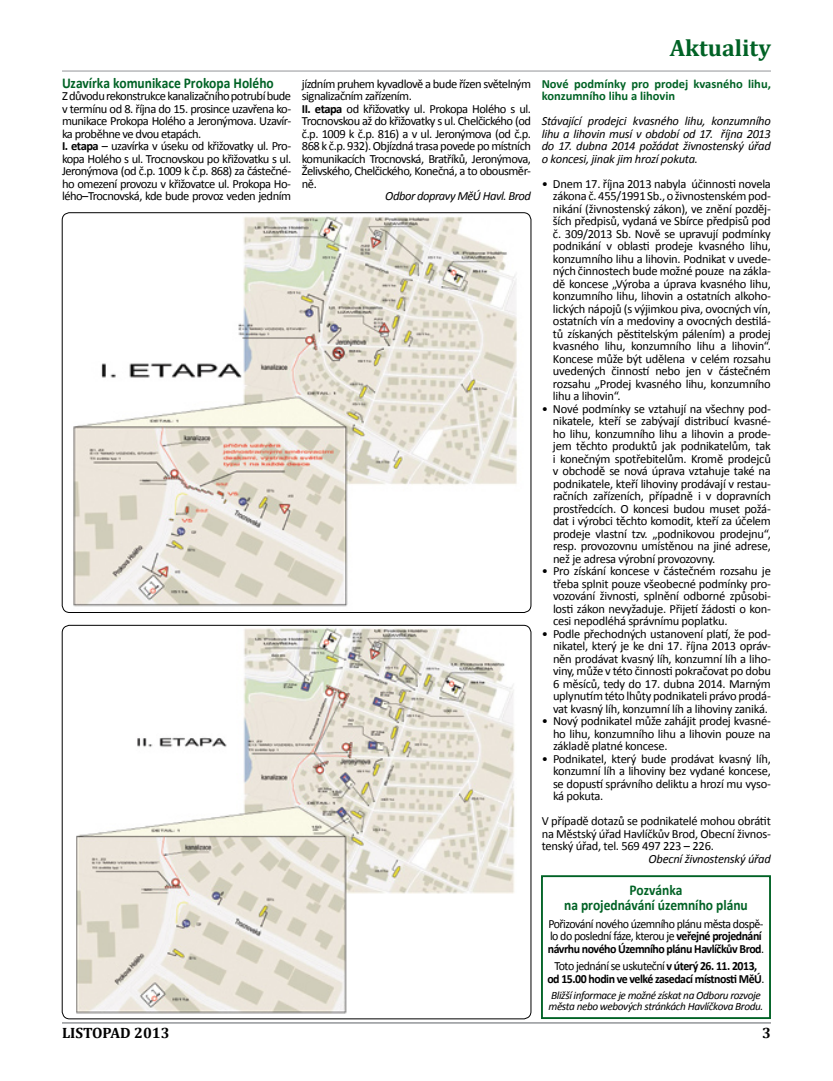
<style>
.page{position:relative;width:833px;height:1081px;background:#fff}
.page>*{position:absolute;margin:0;border:0;box-sizing:border-box;transform-origin:0 0}
.t1{font:700 23.75px "Cambria";color:#006225}
.t2{font:700 15px/15px "Calibri";letter-spacing:-.005em;color:#006225;text-align:center;scale:.9 1}
.t3{font:700 15px "Cambria";color:#000}
.t4{font:12.5px/12.5px "Calibri";letter-spacing:-.04em;color:#000;text-align:justify}
.t5{font:italic 12.5px/12.5px "Calibri";letter-spacing:-.025em;color:#000;text-align:justify}
.t6{font:12.5px/12.5px "Calibri";letter-spacing:-.04em;color:#000;scale:.95 1}
.t7{font:700 12.5px/12.5px "Calibri";letter-spacing:-.04em;color:#000;text-align:center;scale:.95 1}
.t8{font:700 12.5px/12.5px "Calibri";color:#006225}
.t9{font:italic 11.25px/11.2px "Calibri";letter-spacing:-.035em;color:#000}
.s1{font-weight:700}
.s2{font-weight:400}
</style>
<div class="page">
<hr style="left:62px;top:71px;width:709px;height:1px;background:#939598">
<hr style="left:62px;top:1022px;width:709px;height:1px;background:#939598">
<img style="left:62px;top:213px;width:469px;height:399px">
<img style="left:76px;top:625px;width:455px;height:394px">
<div style="left:541px;top:875px;width:230px;height:144px;border:2px solid #006225"></div>
<p class="t2" style="left:62px;top:74px;width:237px">Uzavírka komunikace Prokopa Holého</p>
<p class="t4" style="left:62px;top:89px;width:231px;text-align:left">Zdůvodu rekonstrukce kanalizačního potrubí bude v termínu od 8. října do 15. prosince uzavřena ko&shy;munikace Prokopa Holého a Jeronýmova. Uzavír&shy;ka proběhne ve dvou etapách.<br><span class="s1">I. etapa</span> – uzavírka v úseku od křižovatky ul. Pro&shy;kopa Holého s ul. Trocnovskou po křižovatku s ul.<br>Jeronýmova (od č.p. 1009 k č.p. 868) za částečné&shy;ho omezení provozu v křižovatce ul. Prokopa Ho&shy;lého–Trocnovská, kde bude provoz veden jedním</p>
<p class="t4" style="left:302px;top:77px;width:231px;text-align:left">jízdním pruhem kyvadlově a bude řízen světelným signalizačním zařízením.<br><span class="s1">II. etapa</span> od křižovatky ul. Prokopa Holého s ul.<br>Trocnovskou až do křižovatky s ul. Chelčického (od č.p. 1009 k č.p. 816) a v ul. Jeronýmova (od č.p.<br>868 k č.p. 932). Objízdná trasa povede po místních komunikacích Trocnovská, Bratříků, Jeronýmova, Želivského, Chelčického, Konečná, a to obousměr&shy;ně.</p>
<p class="t5" style="left:385px;top:189px;width:147px">Odbor dopravy MěÚ Havl. Brod</p>
<h1 class="t1" style="left:669px;top:33px;width:103px">Aktuality</h1>
<p class="t8" style="left:542px;top:77px;width:231px">Nové podmínky pro prodej kvasného lihu, konzumního lihu a lihovin</p>
<p class="t5" style="left:542px;top:114px;width:231px">Stávající prodejci kvasného lihu, konzumního lihu a lihovin musí v období od 17. října 2013 do 17. dubna 2014 požádat živnostenský úřad o koncesi, jinak jim hrozí pokuta.</p>
<p class="t4" style="left:553px;top:177px;width:219px;text-indent:-11px">• Dnem 17. října 2013 nabyla účinnosti novela zákona č. 455/1991 Sb., o živnostenském pod&shy;nikání (živnostenský zákon), ve znění pozděj&shy;ších předpisů, vydaná ve Sbírce předpisů pod č. 309/2013 Sb. Nově se upravují podmínky podnikání v oblasti prodeje kvasného lihu, konzumního lihu a lihovin. Podnikat v uvede&shy;ných činnostech bude možné pouze na zákla&shy;dě koncese „Výroba a úprava kvasného lihu, konzumního lihu, lihovin a ostatních alkoho&shy;lických nápojů (s výjimkou piva, ovocných vín, ostatních vín a medoviny a ovocných destilá&shy;tů získaných pěstitelským pálením) a prodej kvasného lihu, konzumního lihu a lihovin“.<br>Koncese může být udělena v celém rozsahu uvedených činností nebo jen v částečném rozsahu „Prodej kvasného lihu, konzumního lihu a lihovin“.</p>
<p class="t4" style="left:553px;top:402px;width:219px;text-indent:-11px">• Nové podmínky se vztahují na všechny pod&shy;nikatele, kteří se zabývají distribucí kvasné&shy;ho lihu, konzumního lihu a lihovin a prode&shy;jem těchto produktů jak podnikatelům, tak i konečným spotřebitelům. Kromě prodejců v obchodě se nová úprava vztahuje také na podnikatele, kteří lihoviny prodávají v restau&shy;račních zařízeních, případně i v dopravních prostředcích. O koncesi budou muset požá&shy;dat i výrobci těchto komodit, kteří za účelem prodeje vlastní tzv. „podnikovou prodejnu“, resp. provozovnu umístěnou na jiné adrese, než je adresa výrobní provozovny.</p>
<p class="t4" style="left:553px;top:564px;width:219px;text-indent:-11px">• Pro získání koncese v částečném rozsahu je třeba splnit pouze všeobecné podmínky pro&shy;vozování živnosti, splnění odborné způsobi&shy;losti zákon nevyžaduje. Přijetí žádosti o kon&shy;cesi nepodléhá správnímu poplatku.</p>
<p class="t4" style="left:553px;top:627px;width:219px;text-indent:-11px">• Podle přechodných ustanovení platí, že pod&shy;nikatel, který je ke dni 17. října 2013 opráv&shy;něn prodávat kvasný líh, konzumní líh a liho&shy;viny, může v této činnosti pokračovat po dobu 6 měsíců, tedy do 17. dubna 2014. Marným uplynutím této lhůty podnikateli právo prodá&shy;vat kvasný líh, konzumní líh a lihoviny zaniká.</p>
<p class="t4" style="left:553px;top:714px;width:219px;text-indent:-11px">• Nový podnikatel může zahájit prodej kvasné&shy;ho lihu, konzumního lihu a lihovin pouze na základě platné koncese.</p>
<p class="t4" style="left:553px;top:752px;width:219px;text-indent:-11px">• Podnikatel, který bude prodávat kvasný líh, konzumní líh a lihoviny bez vydané koncese, se dopustí správního deliktu a hrozí mu vyso&shy;ká pokuta.</p>
<p class="t4" style="left:542px;top:814px;width:231px">V případě dotazů se podnikatelé mohou obrátit na Městský úřad Havlíčkův Brod, Obecní živnos&shy;tenský úřad, tel. 569 497 223 – 226.</p>
<p class="t5" style="left:648px;top:852px;width:124px">Obecní živnostenský úřad</p>
<p class="t2" style="left:564px;top:882px;width:206px">Pozvánka<br>na projednávání územního plánu</p>
<p class="t6" style="left:548px;top:917px;width:229px">Pořizování nového územního plánu města dospě&shy;lo do poslední fáze, kterou je <span class="s1">veřejné projednání návrhu nového Územního plánu Havlíčkův Brod</span>.</p>
<p class="t7" style="left:547px;top:959px;width:230px"><span class="s2">Toto jednání se uskuteční</span> v úterý 26. 11. 2013, od 15.00 hodin ve velké zasedací místnosti MěÚ<span class="s2">.</span></p>
<p class="t9" style="left:548px;top:989px;width:216px">Bližší informace je možné získat na Odboru rozvoje města nebo webových stránkách Havlíčkova Brodu.</p>
<p class="t3" style="left:62px;top:1024px;width:109px">LISTOPAD 2013</p>
<p class="t3" style="left:762px;top:1024px;width:10px">3</p>
</div>
